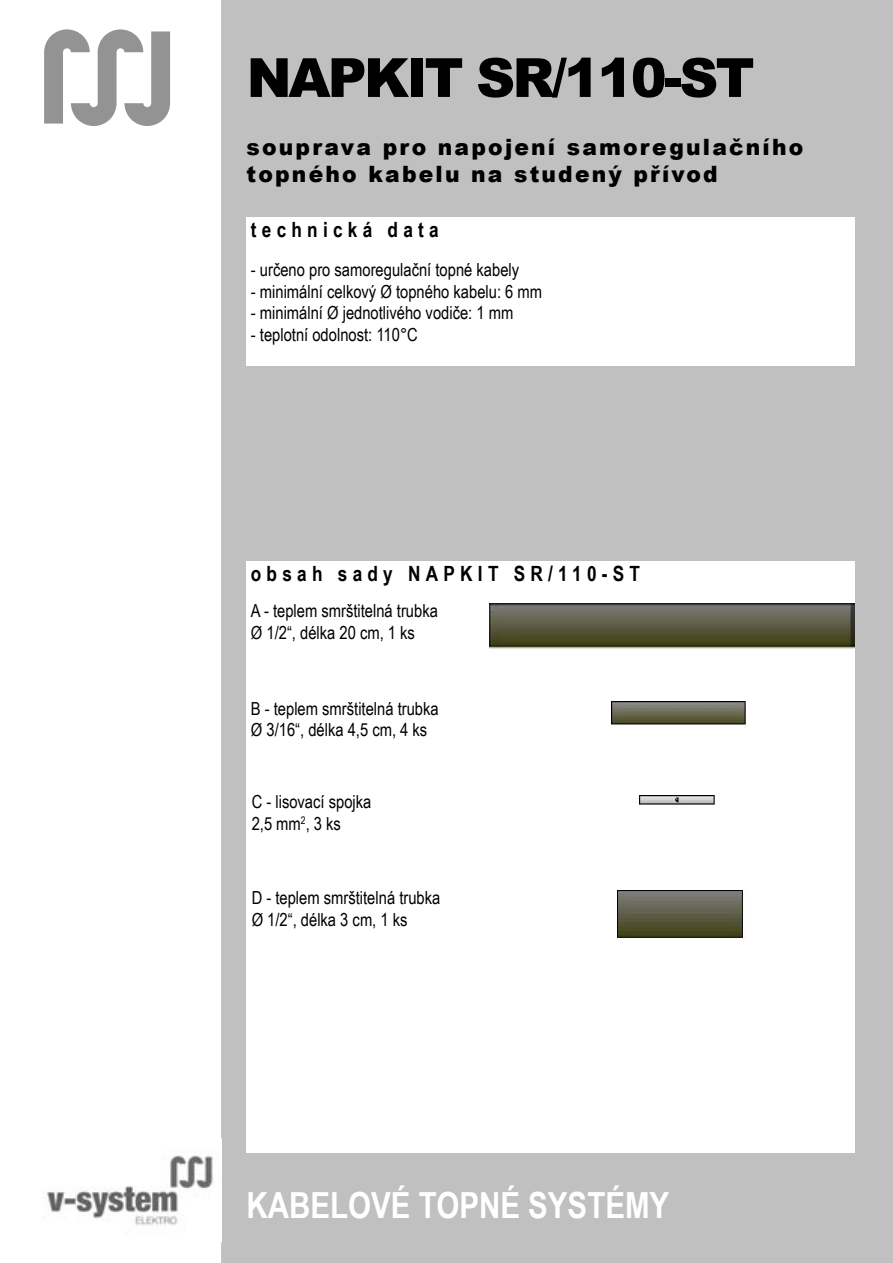
<style>
.page{position:relative;width:893px;height:1263px;background:#fff}
.page>*{position:absolute;margin:0;border:0;box-sizing:border-box;transform-origin:0 0}
.t1{font:900 54px "Arial";letter-spacing:-.05em;color:#000}
.t2{font:700 36px "Arial Narrow";color:#fff}
.t3{font:900 22.5px/27px "Arial";letter-spacing:.1em;color:#000}
.heading_1{font:700 21px "Arial Narrow";letter-spacing:.25em;color:#000}
.t4{font:18px "Arial Narrow";color:#000}
</style>
<div class="page">
<div style="left:222px;top:1px;width:670px;height:1261px;background:#c0c0c0"></div>
<img style="left:46px;top:1155px;width:167px;height:71px">
<svg style="left:44px;top:29px;width:126px;height:97px"></svg>
<div style="left:247px;top:217px;width:608px;height:149px;background:#fff"></div>
<div style="left:247px;top:561px;width:608px;height:591px;background:#fff"></div>
<img style="left:489px;top:604px;width:366px;height:45px">
<img style="left:611px;top:702px;width:136px;height:24px">
<img style="left:618px;top:891px;width:127px;height:48px">
<img style="left:640px;top:795px;width:75px;height:10px">
<p class="t1" style="left:247px;top:38px;width:509px">NAPKIT SR/110-ST</p>
<p class="t3" style="left:247px;top:133px;width:558px">souprava pro napojení samoregulačního topného kabelu na studený přívod</p>
<p class="heading_1" style="left:251px;top:213px;width:189px">technická data</p>
<p class="t4" style="left:251px;top:257px;width:270px">- určeno pro samoregulační topné kabely</p>
<p class="t4" style="left:251px;top:278px;width:293px">- minimální celkový Ø topného kabelu: 6 mm</p>
<p class="t4" style="left:251px;top:300px;width:264px">- minimální Ø jednotlivého vodiče: 1 mm</p>
<p class="t4" style="left:251px;top:321px;width:168px">- teplotní odolnost: 110°C</p>
<p class="heading_1" style="left:251px;top:558px;width:391px">obsah sady NAPKIT SR/110-ST</p>
<p class="t4" style="left:251px;top:597px;width:189px">A - teplem smrštitelná trubka</p>
<p class="t4" style="left:251px;top:619px;width:166px">Ø 1/2“, délka 20 cm, 1 ks</p>
<p class="t4" style="left:251px;top:695px;width:189px">B - teplem smrštitelná trubka</p>
<p class="t4" style="left:251px;top:717px;width:178px">Ø 3/16“, délka 4,5 cm, 4 ks</p>
<p class="t4" style="left:252px;top:789px;width:121px">C - lisovací spojka</p>
<p class="t4" style="left:252px;top:810px;width:91px">2,5 mm<sup>2</sup>, 3 ks</p>
<p class="t4" style="left:252px;top:884px;width:190px">D - teplem smrštitelná trubka</p>
<p class="t4" style="left:252px;top:906px;width:157px">Ø 1/2“, délka 3 cm, 1 ks</p>
<p class="t2" style="left:247px;top:1178px;width:424px">KABELOVÉ TOPNÉ SYSTÉMY</p>
</div>
